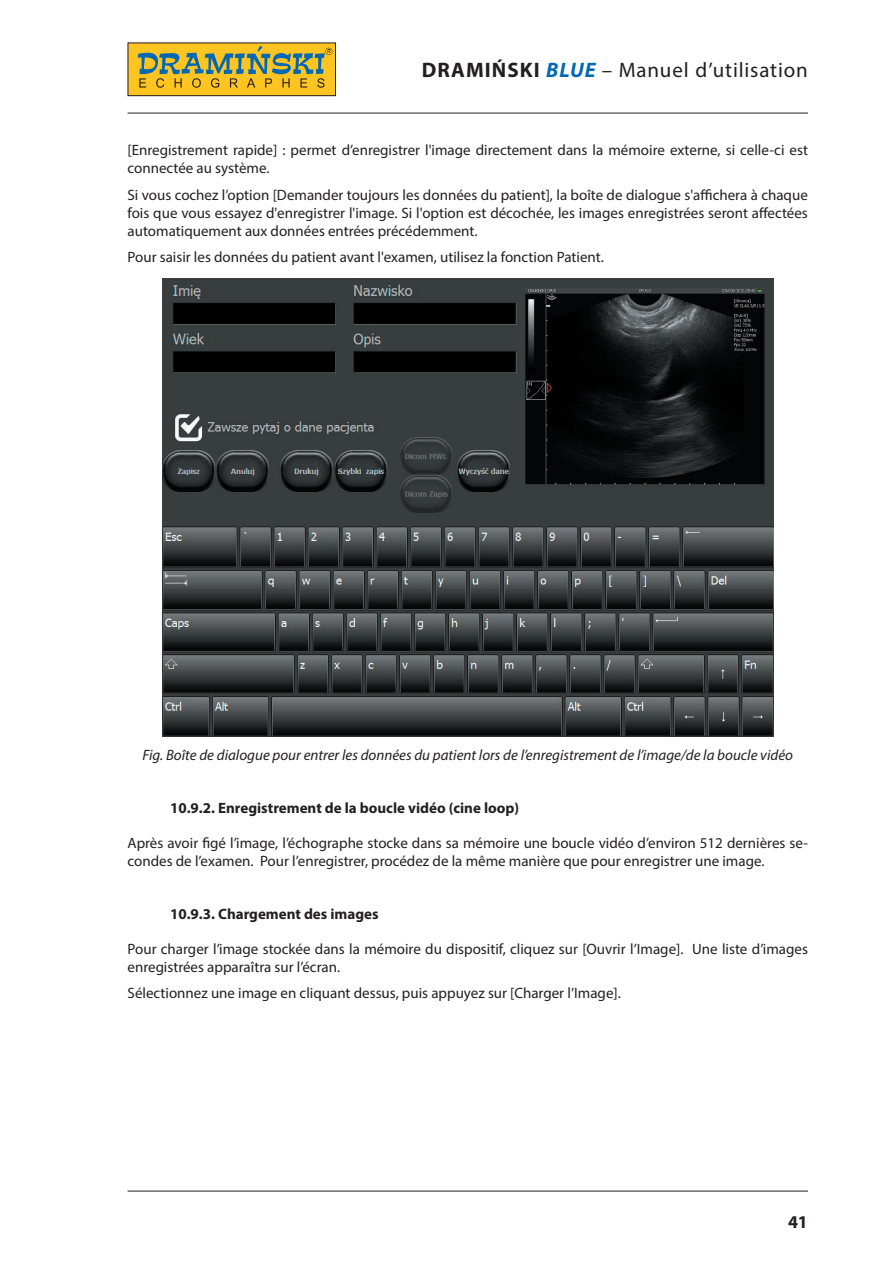
<style>
.page{position:relative;width:893px;height:1263px;background:#fff}
.page>*{position:absolute;margin:0;border:0;box-sizing:border-box;transform-origin:0 0}
.t1{font:21px "Myriad Pro";letter-spacing:.04em;color:#231f20}
.t2{font:700 18px "Myriad Pro";color:#231f20}
.t3{font:15px/18px "Myriad Pro";color:#231f20}
.t4{font:italic 15px "Myriad Pro";color:#231f20}
.t5{font:700 15px "Myriad Pro";color:#231f20}
.s1{font-weight:700}
.s2{font-weight:700;font-style:italic;color:#0168b3}
</style>
<div class="page">
<div style="left:128px;top:43px;width:208px;height:53px;background:#fec422"></div>
<div style="left:128px;top:43px;width:208px;height:53px;border:1px solid #231f20"></div>
<svg style="left:138px;top:46px;width:194px;height:42px"></svg>
<hr style="left:128px;top:1191px;width:680px;height:1px;background:#231f20">
<hr style="left:128px;top:113px;width:680px;height:1px;background:#231f20">
<img style="left:162px;top:279px;width:611px;height:458px">
<h1 class="t1" style="left:422px;top:57px;width:388px"><span class="s1">DRAMIŃSKI</span> <span class="s2">BLUE</span> – Manuel d’utilisation</h1>
<p class="t3" style="left:128px;top:141px;width:682px">[Enregistrement rapide] : permet d’enregistrer l'image directement dans la mémoire externe, si celle-ci est connectée au système.</p>
<p class="t3" style="left:128px;top:186px;width:682px;text-align:justify">Si vous cochez l’option [Demander toujours les données du patient], la boîte de dialogue s'affichera à chaque fois que vous essayez d'enregistrer l'image. Si l'option est décochée, les images enregistrées seront affectées automatiquement aux données entrées précédemment.</p>
<p class="t3" style="left:128px;top:248px;width:478px">Pour saisir les données du patient avant l'examen, utilisez la fonction Patient.</p>
<p class="t4" style="left:142px;top:745px;width:652px">Fig. Boîte de dialogue pour entrer les données du patient lors de l’enregistrement de l’image/de la boucle vidéo</p>
<p class="t5" style="left:170px;top:798px;width:350px">10.9.2. Enregistrement de la boucle vidéo (cine loop)</p>
<p class="t3" style="left:128px;top:833px;width:682px">Après avoir figé l’image, l’échographe stocke dans sa mémoire une boucle vidéo d’environ 512 dernières se&shy;condes de l’examen. Pour l’enregistrer, procédez de la même manière que pour enregistrer une image.</p>
<p class="t5" style="left:170px;top:904px;width:210px">10.9.3. Chargement des images</p>
<p class="t3" style="left:128px;top:939px;width:682px">Pour charger l’image stockée dans la mémoire du dispositif, cliquez sur [Ouvrir l’Image]. Une liste d’images enregistrées apparaîtra sur l’écran.</p>
<p class="t3" style="left:128px;top:984px;width:495px">Sélectionnez une image en cliquant dessus, puis appuyez sur [Charger l’Image].</p>
<p class="t2" style="left:788px;top:1210px;width:21px">41</p>
</div>
